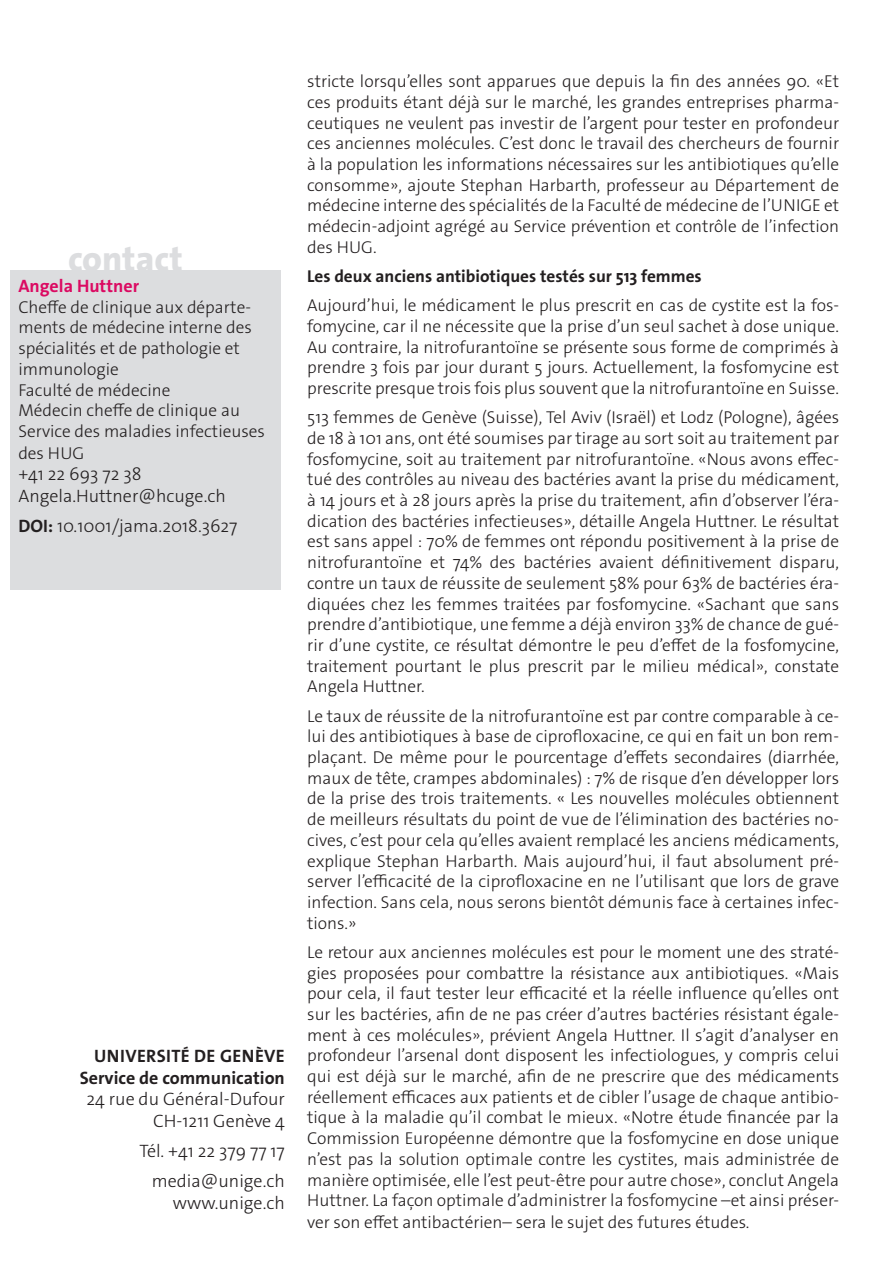
<style>
.page{position:relative;width:893px;height:1263px;background:#fff}
.page>*{position:absolute;margin:0;border:0;box-sizing:border-box;transform-origin:0 0}
._4__texte_courant{font:800 35.7px "The Sans Os F";color:#dcdddf}
.texte_courant{font:300 18px/21.6px "The Sans Os F";color:#231f20;text-align:right}
._4__texte_courant-2{font:300 18px/21.6px "The Sans Os F";color:#231f20}
.texte_courant-2{font:700 18px "The Sans Os F";letter-spacing:.02em;color:#231f20}
._4__texte_courant-3{font:700 18px "The Sans Os F";color:#db0a62}
._4__texte_courant-4{font:300 17.25px/20.7px "The Sans Os F";color:#231f20;text-align:justify}
._4__texte_courant-5{font:700 17.25px "The Sans Os F";color:#231f20}
.s1{font-weight:700}
</style>
<div class="page">
<div style="left:10px;top:270px;width:271px;height:320px;background:#dcdddf"></div>
<p class="_4__texte_courant" style="left:68px;top:236px;width:116px">contact</p>
<p class="_4__texte_courant-3" style="left:18px;top:274px;width:122px">Angela Huttner</p>
<p class="_4__texte_courant-4" style="left:18px;top:297px;width:248px;text-align:left">Cheffe de clinique aux départe&shy;ments de médecine interne des spécialités et de pathologie et immunologie<br>Faculté de médecine<br>Médecin cheffe de clinique au<br>Service des maladies infectieuses des HUG</p>
<p class="_4__texte_courant-2" style="left:18px;top:463px;width:209px">+41 22 693 72 38<br>Angela.Huttner@hcuge.ch</p>
<p class="_4__texte_courant-2" style="left:18px;top:515px;width:221px"><span class="s1">DOI:</span> 10.1001/jama.2018.3627</p>
<p class="texte_courant-2" style="left:94px;top:1044px;width:192px">UNIVERSITÉ DE GENÈVE</p>
<p class="texte_courant" style="left:80px;top:1067px;width:207px"><span class="s1">Service de communication<br></span>24 rue du Général-Dufour<br>CH-1211 Genève 4</p>
<p class="texte_courant" style="left:139px;top:1140px;width:147px">Tél. +41 22 379 77 17</p>
<p class="texte_courant" style="left:152px;top:1170px;width:135px">media@unige.ch www.unige.ch</p>
<p class="_4__texte_courant-4" style="left:307px;top:71px;width:533px">stricte lorsqu’elles sont apparues que depuis la fin des années 90. «Et ces produits étant déjà sur le marché, les grandes entreprises pharma&shy;ceutiques ne veulent pas investir de l’argent pour tester en profondeur ces anciennes molécules. C’est donc le travail des chercheurs de fournir à la population les informations nécessaires sur les antibiotiques qu’elle consomme», ajoute Stephan Harbarth, professeur au Département de médecine interne des spécialités de la Faculté de médecine de l’UNIGE et médecin-adjoint agrégé au Service prévention et contrôle de l’infection des HUG.</p>
<p class="_4__texte_courant-5" style="left:307px;top:265px;width:396px">Les deux anciens antibiotiques testés sur 513 femmes</p>
<p class="_4__texte_courant-4" style="left:307px;top:295px;width:533px">Aujourd’hui, le médicament le plus prescrit en cas de cystite est la fos&shy;fomycine, car il ne nécessite que la prise d’un seul sachet à dose unique.<br>Au contraire, la nitrofurantoïne se présente sous forme de comprimés à prendre 3 fois par jour durant 5 jours. Actuellement, la fosfomycine est prescrite presque trois fois plus souvent que la nitrofurantoïne en Suisse.</p>
<p class="_4__texte_courant-4" style="left:307px;top:407px;width:533px">513 femmes de Genève (Suisse), Tel Aviv (Israël) et Lodz (Pologne), âgées de 18 à 101 ans, ont été soumises par tirage au sort soit au traitement par fosfomycine, soit au traitement par nitrofurantoïne. «Nous avons effec&shy;tué des contrôles au niveau des bactéries avant la prise du médicament, à 14 jours et à 28 jours après la prise du traitement, afin d’observer l’éra&shy;dication des bactéries infectieuses», détaille Angela Huttner. Le résultat est sans appel : 70% de femmes ont répondu positivement à la prise de nitrofurantoïne et 74% des bactéries avaient définitivement disparu, contre un taux de réussite de seulement 58% pour 63% de bactéries éra&shy;diquées chez les femmes traitées par fosfomycine. «Sachant que sans prendre d’antibiotique, une femme a déjà environ 33% de chance de gué&shy;rir d’une cystite, ce résultat démontre le peu d’effet de la fosfomycine, traitement pourtant le plus prescrit par le milieu médical», constate Angela Huttner.</p>
<p class="_4__texte_courant-4" style="left:307px;top:705px;width:533px">Le taux de réussite de la nitrofurantoïne est par contre comparable à ce&shy;lui des antibiotiques à base de ciprofloxacine, ce qui en fait un bon rem&shy;plaçant. De même pour le pourcentage d’effets secondaires (diarrhée, maux de tête, crampes abdominales) : 7% de risque d’en développer lors de la prise des trois traitements. « Les nouvelles molécules obtiennent de meilleurs résultats du point de vue de l’élimination des bactéries no&shy;cives, c’est pour cela qu’elles avaient remplacé les anciens médicaments, explique Stephan Harbarth. Mais aujourd’hui, il faut absolument pré&shy;server l’efficacité de la ciprofloxacine en ne l’utilisant que lors de grave infection. Sans cela, nous serons bientôt démunis face à certaines infec&shy;tions.»</p>
<p class="_4__texte_courant-4" style="left:307px;top:942px;width:533px">Le retour aux anciennes molécules est pour le moment une des straté&shy;gies proposées pour combattre la résistance aux antibiotiques. «Mais pour cela, il faut tester leur efficacité et la réelle influence qu’elles ont sur les bactéries, afin de ne pas créer d’autres bactéries résistant égale&shy;ment à ces molécules», prévient Angela Huttner. Il s’agit d’analyser en profondeur l’arsenal dont disposent les infectiologues, y compris celui qui est déjà sur le marché, afin de ne prescrire que des médicaments réellement efficaces aux patients et de cibler l’usage de chaque antibio&shy;tique à la maladie qu’il combat le mieux. «Notre étude financée par la Commission Européenne démontre que la fosfomycine en dose unique n’est pas la solution optimale contre les cystites, mais administrée de manière optimisée, elle l’est peut-être pour autre chose», conclut Angela Huttner. La façon optimale d’administrer la fosfomycine –et ainsi préser&shy;ver son effet antibactérien– sera le sujet des futures études.</p>
</div>
